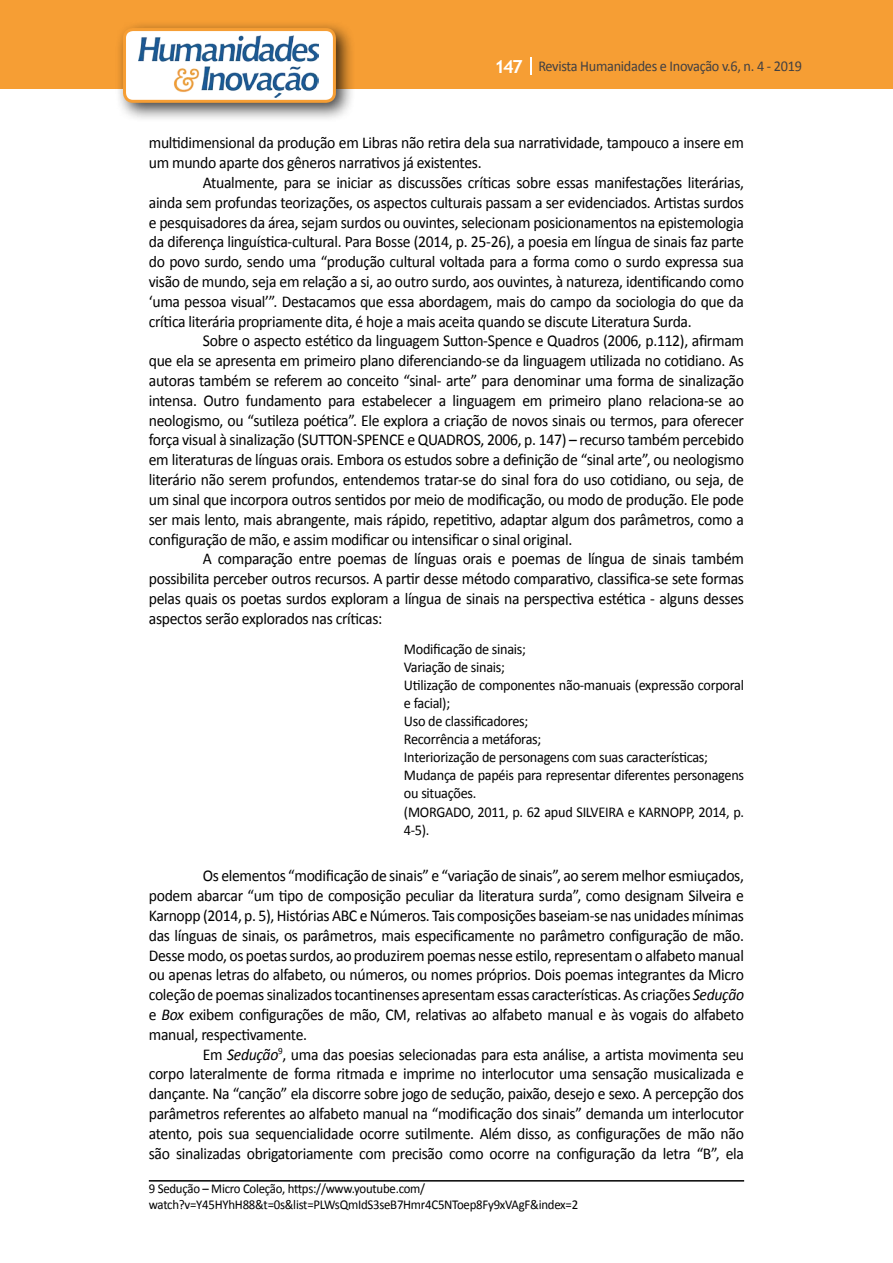
<style>
.page{position:relative;width:893px;height:1263px;background:#fff}
.page>*{position:absolute;margin:0;border:0;box-sizing:border-box;transform-origin:0 0}
.t1{font:16.5px/19.8px "Calibri";letter-spacing:-.02em;color:#000;text-align:justify;scale:.95 1}
.t2{font:15px/18px "Calibri";letter-spacing:-.02em;color:#000;scale:.95 1}
.t3{font:15px "Calibri";letter-spacing:-.02em;color:#414042;scale:.95 1}
.t4{font:13.5px/16.2px "Calibri";letter-spacing:-.02em;color:#000;scale:.95 1}
.s1{font-family:"Trebuchet MS";font-weight:700;font-size:18px;color:#fff}
.s2{font-style:italic}
</style>
<div class="page">
<div style="left:0;top:0;width:893px;height:88px;background:#f69e34"></div>
<svg style="left:530px;top:57px;width:2px;height:18px"></svg>
<div style="left:115px;top:20px;width:241px;height:103px;background:#000;opacity:.75"></div>
<div style="left:125px;top:30px;width:209px;height:71px;background:#fff;border-radius:9px"></div>
<img style="left:138px;top:35px;width:181px;height:62px">
<div style="left:123px;top:28px;width:213px;height:75px;border:3px solid #f69e34;border-radius:9px"></div>
<hr style="left:149px;top:1180px;width:595px;height:1px;background:#000">
<p class="t3" style="left:495px;top:57px;width:325px"><span class="s1">147</span> Revista Humanidades e Inovação v.6, n. 4 - 2019</p>
<p class="t1" style="left:149px;top:133px;width:628px">multidimensional da produção em Libras não retira dela sua narratividade, tampouco a insere em um mundo aparte dos gêneros narrativos já existentes.</p>
<p class="t1" style="left:149px;top:173px;width:628px;text-indent:54px">Atualmente, para se iniciar as discussões críticas sobre essas manifestações literárias, ainda sem profundas teorizações, os aspectos culturais passam a ser evidenciados. Artistas surdos e pesquisadores da área, sejam surdos ou ouvintes, selecionam posicionamentos na epistemologia da diferença linguística-cultural. Para Bosse (2014, p. 25-26), a poesia em língua de sinais faz parte do povo surdo, sendo uma “produção cultural voltada para a forma como o surdo expressa sua visão de mundo, seja em relação a si, ao outro surdo, aos ouvintes, à natureza, identificando como ‘uma pessoa visual’”. Destacamos que essa abordagem, mais do campo da sociologia do que da crítica literária propriamente dita, é hoje a mais aceita quando se discute Literatura Surda.</p>
<p class="t1" style="left:149px;top:331px;width:628px;text-indent:54px">Sobre o aspecto estético da linguagem Sutton-Spence e Quadros (2006, p.112), afirmam que ela se apresenta em primeiro plano diferenciando-se da linguagem utilizada no cotidiano. As autoras também se referem ao conceito “sinal- arte” para denominar uma forma de sinalização intensa. Outro fundamento para estabelecer a linguagem em primeiro plano relaciona-se ao neologismo, ou “sutileza poética”. Ele explora a criação de novos sinais ou termos, para oferecer força visual à sinalização (SUTTON-SPENCE e QUADROS, 2006, p. 147) – recurso também percebido em literaturas de línguas orais. Embora os estudos sobre a definição de “sinal arte”, ou neologismo literário não serem profundos, entendemos tratar-se do sinal fora do uso cotidiano, ou seja, de um sinal que incorpora outros sentidos por meio de modificação, ou modo de produção. Ele pode ser mais lento, mais abrangente, mais rápido, repetitivo, adaptar algum dos parâmetros, como a configuração de mão, e assim modificar ou intensificar o sinal original.</p>
<p class="t1" style="left:149px;top:549px;width:628px;text-indent:54px">A comparação entre poemas de línguas orais e poemas de língua de sinais também possibilita perceber outros recursos. A partir desse método comparativo, classifica-se sete formas pelas quais os poetas surdos exploram a língua de sinais na perspectiva estética - alguns desses aspectos serão explorados nas críticas:</p>
<p class="t2" style="left:404px;top:640px;width:360px">Modificação de sinais;<br>Variação de sinais;<br>Utilização de componentes não-manuais (expressão corporal e facial);<br>Uso de classificadores;<br>Recorrência a metáforas;<br>Interiorização de personagens com suas características;<br>Mudança de papéis para representar diferentes personagens ou situações.<br>(MORGADO, 2011, p. 62 apud SILVEIRA e KARNOPP, 2014, p.<br>4-5).</p>
<p class="t1" style="left:149px;top:866px;width:628px;text-indent:54px">Os elementos “modificação de sinais” e “variação de sinais”, ao serem melhor esmiuçados, podem abarcar “um tipo de composição peculiar da literatura surda”, como designam Silveira e Karnopp (2014, p. 5), Histórias ABC e Números. Tais composições baseiam-se nas unidades mínimas das línguas de sinais, os parâmetros, mais especificamente no parâmetro configuração de mão.<br>Desse modo, os poetas surdos, ao produzirem poemas nesse estilo, representam o alfabeto manual ou apenas letras do alfabeto, ou números, ou nomes próprios. Dois poemas integrantes da Micro coleção de poemas sinalizados tocantinenses apresentam essas características. As criações <span class="s2">Sedução </span>e <span class="s2">Box</span> exibem configurações de mão, CM, relativas ao alfabeto manual e às vogais do alfabeto manual, respectivamente.</p>
<p class="t1" style="left:149px;top:1044px;width:628px;text-indent:54px">Em <span class="s2">Sedução</span><sup>9</sup>, uma das poesias selecionadas para esta análise, a artista movimenta seu corpo lateralmente de forma ritmada e imprime no interlocutor uma sensação musicalizada e dançante. Na “canção” ela discorre sobre jogo de sedução, paixão, desejo e sexo. A percepção dos parâmetros referentes ao alfabeto manual na “modificação dos sinais” demanda um interlocutor atento, pois sua sequencialidade ocorre sutilmente. Além disso, as configurações de mão não são sinalizadas obrigatoriamente com precisão como ocorre na configuração da letra “B”, ela</p>
<p class="t4" style="left:149px;top:1180px;width:453px">9 Sedução – Micro Coleção, https://www.youtube.com/ watch?v=Y45HYhH88&amp;t=0s&amp;list=PLWsQmIdS3seB7Hmr4C5NToep8Fy9xVAgF&amp;index=2</p>
</div>
